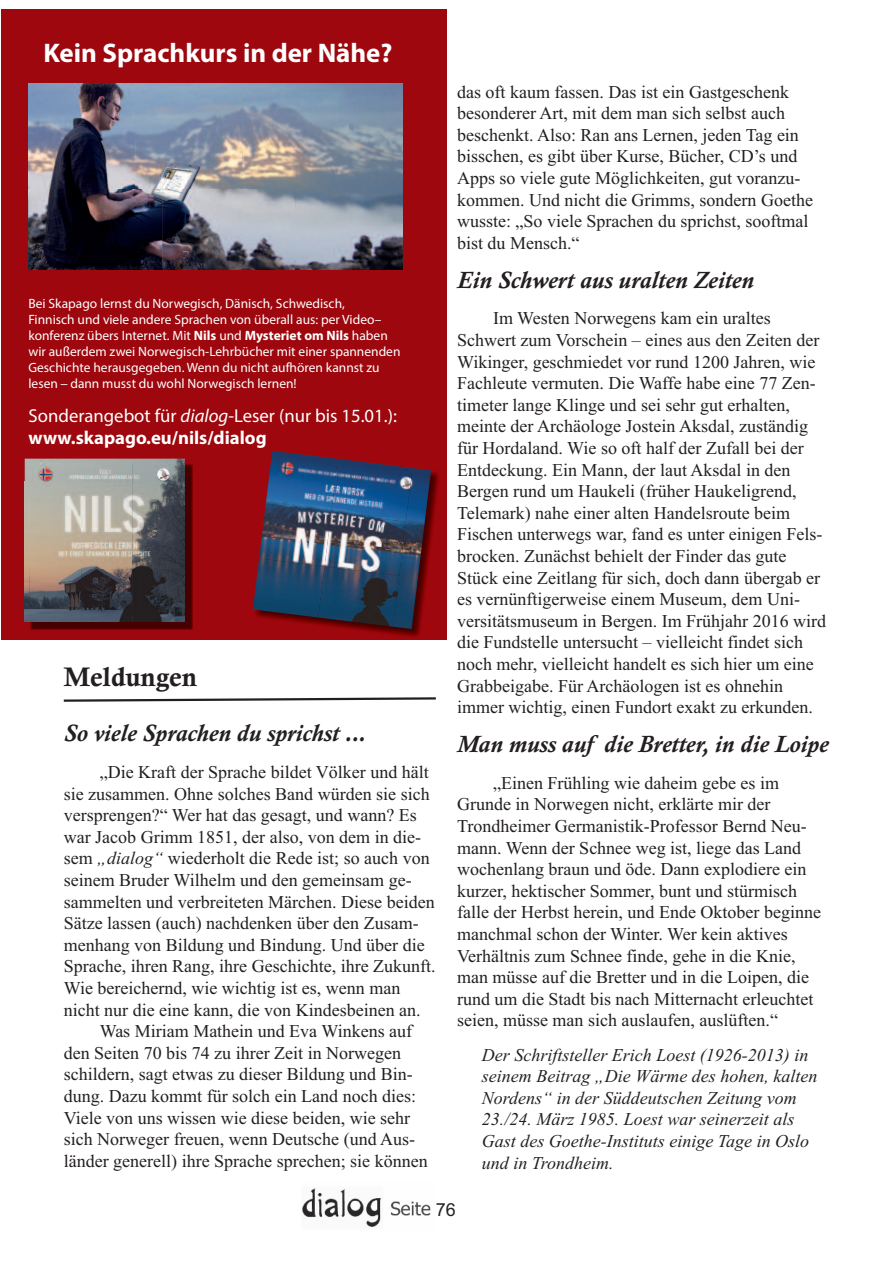
<style>
.page{position:relative;width:893px;height:1263px;background:#fff}
.page>*{position:absolute;margin:0;border:0;box-sizing:border-box;transform-origin:0 0}
.t1{font:700 27px "Myriad Pro";color:#fff}
.t2{font:27px "Calis MT Bol";color:#231f20}
.t3{font:italic 700 24px "Calisto";color:#231f20}
.t4{font:18.75px/22.5px "Myriad Pro";color:#fff}
.t5{font:18px/21.6px "Times New Roman";color:#231f20}
.t6{font:italic 18px/21.6px "Times New Roman";color:#231f20}
.t7{font:18px "Arial";color:#231f20}
.t8{font:13.5px/16.2px "Myriad Pro";color:#fff}
.s1{font-weight:700}
.s2{font-style:italic}
</style>
<div class="page">
<img style="left:302px;top:1188px;width:129px;height:39px">
<svg style="left:63px;top:697px;width:373px;height:5px"></svg>
<div style="left:1px;top:9px;width:445px;height:630px;background:#9d070d"></div>
<img style="left:30px;top:464px;width:163px;height:166px">
<img style="left:25px;top:459px;width:160px;height:23px">
<img style="left:25px;top:482px;width:4px;height:140px">
<img style="left:29px;top:463px;width:156px;height:159px">
<img style="left:28px;top:84px;width:375px;height:186px">
<img style="left:263px;top:472px;width:175px;height:164px">
<img style="left:266px;top:451px;width:72px;height:53px">
<img style="left:331px;top:459px;width:80px;height:53px">
<img style="left:393px;top:468px;width:38px;height:161px">
<img style="left:259px;top:504px;width:72px;height:54px">
<img style="left:324px;top:512px;width:82px;height:64px">
<img style="left:253px;top:558px;width:72px;height:59px">
<img style="left:318px;top:566px;width:81px;height:61px">
<svg style="left:314px;top:625px;width:21px;height:4px"></svg>
<h1 class="t1" style="left:44px;top:43px;width:350px">Kein Sprachkurs in der Nähe?</h1>
<p class="t8" style="left:28px;top:296px;width:374px">Bei Skapago lernst du Norwegisch, Dänisch, Schwedisch,<br>Finnisch und viele andere Sprachen von überall aus: per Video– konferenz übers Internet. Mit <span class="s1">Nils</span> und <span class="s1">Mysteriet om Nils</span> haben wir außerdem zwei Norwegisch-Lehrbücher mit einer spannenden Geschichte herausgegeben. Wenn du nicht aufhören kannst zu lesen dann musst du wohl Norwegisch lernen!</p>
<p class="t4" style="left:28px;top:406px;width:370px">Sonderangebot für <span class="s2">dialog</span>-Leser (nur bis 15.01.): <span class="s1">www.skapago.eu/nils/dialog</span></p>
<h1 class="t2" style="left:64px;top:661px;width:135px">Meldungen</h1>
<h2 class="t3" style="left:64px;top:719px;width:303px">So viele Sprachen du sprichst ...</h2>
<p class="t5" style="left:100px;top:761px;width:331px">„Die Kraft der Sprache bildet Völker und hält</p>
<p class="t5" style="left:64px;top:782px;width:367px">sie zusammen. Ohne solches Band würden sie sich</p>
<p class="t5" style="left:64px;top:804px;width:355px">versprengen?“ Wer hat das gesagt, und wann? Es</p>
<p class="t5" style="left:64px;top:826px;width:359px">war Jacob Grimm 1851, der also, von dem in die-</p>
<p class="t5" style="left:64px;top:847px;width:367px">sem <span class="s2">„dialog“</span> wiederholt die Rede ist; so auch von</p>
<p class="t5" style="left:64px;top:869px;width:349px">seinem Bruder Wilhelm und den gemeinsam ge-</p>
<p class="t5" style="left:64px;top:890px;width:372px">sammelten und verbreiteten Märchen. Diese beiden</p>
<p class="t5" style="left:64px;top:912px;width:356px">Sätze lassen (auch) nachdenken über den Zusam-</p>
<p class="t5" style="left:64px;top:934px;width:362px">menhang von Bildung und Bindung. Und über die</p>
<p class="t5" style="left:64px;top:955px;width:373px">Sprache, ihren Rang, ihre Geschichte, ihre Zukunft.</p>
<p class="t5" style="left:64px;top:977px;width:338px">Wie bereichernd, wie wichtig ist es, wenn man</p>
<p class="t5" style="left:64px;top:998px;width:358px">nicht nur die eine kann, die von Kindesbeinen an.</p>
<p class="t5" style="left:100px;top:1020px;width:314px">Was Miriam Mathein und Eva Winkens auf</p>
<p class="t5" style="left:64px;top:1042px;width:339px">den Seiten 70 bis 74 zu ihrer Zeit in Norwegen</p>
<p class="t5" style="left:64px;top:1063px;width:350px">schildern, sagt etwas zu dieser Bildung und Bin-</p>
<p class="t5" style="left:64px;top:1085px;width:354px">dung. Dazu kommt für solch ein Land noch dies:</p>
<p class="t5" style="left:64px;top:1106px;width:348px">Viele von uns wissen wie diese beiden, wie sehr</p>
<p class="t5" style="left:64px;top:1128px;width:353px">sich Norweger freuen, wenn Deutsche (und Aus-</p>
<p class="t5" style="left:64px;top:1150px;width:365px">länder generell) ihre Sprache sprechen; sie können</p>
<p class="t5" style="left:457px;top:81px;width:357px">das oft kaum fassen. Das ist ein Gastgeschenk besonderer Art, mit dem man sich selbst auch beschenkt. Also: Ran ans Lernen, jeden Tag ein bisschen, es gibt über Kurse, Bücher, CD’s und Apps so viele gute Möglichkeiten, gut voranzu&shy;kommen. Und nicht die Grimms, sondern Goethe wusste: „So viele Sprachen du sprichst, sooftmal bist du Mensch.“</p>
<h2 class="t3" style="left:457px;top:265px;width:298px">Ein Schwert aus uralten Zeiten</h2>
<p class="t5" style="left:457px;top:307px;width:371px;text-indent:36px">Im Westen Norwegens kam ein uraltes Schwert zum Vorschein – eines aus den Zeiten der Wikinger, geschmiedet vor rund 1200 Jahren, wie Fachleute vermuten. Die Waffe habe eine 77 Zen&shy;timeter lange Klinge und sei sehr gut erhalten, meinte der Archäologe Jostein Aksdal, zuständig für Hordaland. Wie so oft half der Zufall bei der Entdeckung. Ein Mann, der laut Aksdal in den Bergen rund um Haukeli (früher Haukeligrend, Telemark) nahe einer alten Handelsroute beim Fischen unterwegs war, fand es unter einigen Fels&shy;brocken. Zunächst behielt der Finder das gute Stück eine Zeitlang für sich, doch dann übergab er es vernünftigerweise einem Museum, dem Uni&shy;versitätsmuseum in Bergen. Im Frühjahr 2016 wird die Fundstelle untersucht – vielleicht findet sich noch mehr, vielleicht handelt es sich hier um eine Grabbeigabe. Für Archäologen ist es ohnehin immer wichtig, einen Fundort exakt zu erkunden.</p>
<h2 class="t3" style="left:457px;top:730px;width:373px">Man muss auf die Bretter, in die Loipe</h2>
<p class="t5" style="left:457px;top:772px;width:365px;text-indent:36px">„Einen Frühling wie daheim gebe es im Grunde in Norwegen nicht, erklärte mir der Trondheimer Germanistik-Professor Bernd Neu&shy;mann. Wenn der Schnee weg ist, liege das Land wochenlang braun und öde. Dann explodiere ein kurzer, hektischer Sommer, bunt und stürmisch falle der Herbst herein, und Ende Oktober beginne manchmal schon der Winter. Wer kein aktives Verhältnis zum Schnee finde, gehe in die Knie, man müsse auf die Bretter und in die Loipen, die rund um die Stadt bis nach Mitternacht erleuchtet seien, müsse man sich auslaufen, auslüften.“</p>
<p class="t6" style="left:482px;top:1044px;width:337px">Der Schriftsteller Erich Loest (1926-2013) in seinem Beitrag „Die Wärme des hohen, kalten Nordens“ in der Süddeutschen Zeitung vom 23./24. März 1985. Loest war seinerzeit als Gast des Goethe-Instituts einige Tage in Oslo und in Trondheim.</p>
<p class="t7" style="left:436px;top:1199px;width:22px">76</p>
</div>
